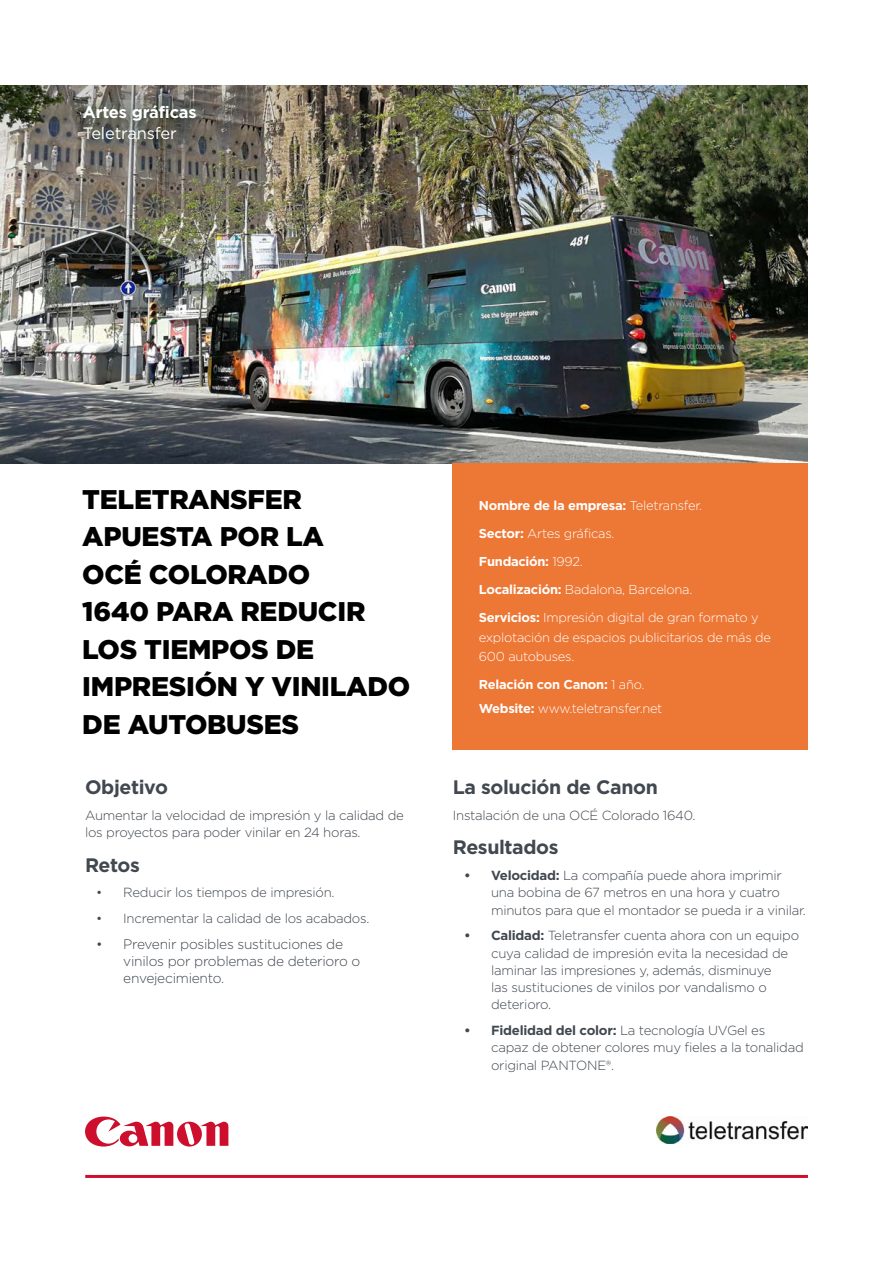
<style>
.page{position:relative;width:893px;height:1263px;background:#fff}
.page>*{position:absolute;margin:0;border:0;box-sizing:border-box;transform-origin:0 0}
.t1{font:900 27px/37.5px "Gotham";letter-spacing:-.01em;color:#000}
.t2{font:700 19.5px "Gotham";letter-spacing:-.02em;color:#41484f}
.t3{font:700 16.5px "Gotham";letter-spacing:-.01em;color:#fff}
.t4{font:16.5px "Gotham";letter-spacing:-.01em;color:#fff}
.t5{font:300 13.8px/17.2px "Gotham";letter-spacing:-.02em;color:#41484f}
.t6{font:300 13.2px/17.2px "Gotham";letter-spacing:-.02em;color:#41484f}
.t7{font:300 12.9px/28px "Gotham";letter-spacing:-.02em;color:#fff}
.t8{font:700 12.9px/24px "Gotham";letter-spacing:-.02em;color:#fff}
.s1{font-weight:700}
.s2{font-weight:300}
</style>
<div class="page">
<img style="left:0;top:85px;width:808px;height:378px">
<div style="left:453px;top:463px;width:355px;height:286px;background:#ed7735"></div>
<div style="left:73px;top:95px;width:134px;height:56px;background:#133a1e;opacity:.75"></div>
<svg style="left:85px;top:1116px;width:143px;height:30px"></svg>
<hr style="left:85px;top:1175px;width:723px;height:3px;background:#ce0e2d">
<img style="left:656px;top:1116px;width:152px;height:28px">
<p class="t3" style="left:83px;top:102px;width:115px">Artes gráficas</p>
<p class="t4" style="left:83px;top:123px;width:95px">Teletransfer</p>
<h1 class="t1" style="left:82px;top:480px;width:329px">TELETRANSFER<br>APUESTA POR LA<br>OCÉ COLORADO<br>1640 PARA REDUCIR<br>LOS TIEMPOS DE<br>IMPRESIÓN Y VINILADO<br>DE AUTOBUSES</h1>
<h2 class="t2" style="left:85px;top:774px;width:84px">Objetivo</h2>
<p class="t6" style="left:85px;top:806px;width:320px">Aumentar la velocidad de impresión y la calidad de los proyectos para poder vinilar en 24 horas.</p>
<h2 class="t2" style="left:85px;top:852px;width:56px">Retos</h2>
<p class="t6" style="left:96px;top:884px;width:240px">• Reducir los tiempos de impresión.</p>
<p class="t6" style="left:96px;top:909px;width:275px">• Incrementar la calidad de los acabados.</p>
<p class="t5" style="left:123px;top:935px;width:238px;text-indent:-27px">• Prevenir posibles sustituciones de vinilos por problemas de deterioro o envejecimiento.</p>
<p class="t7" style="left:479px;top:491px;width:281px"><span class="s1">Nombre de la empresa:</span> Teletransfer.<br><span class="s1">Sector:</span> Artes gráficas.<br><span class="s1">Fundación:</span> 1992.<br><span class="s1">Localización:</span> Badalona, Barcelona.<br><span class="s1">Servicios:</span> Impresión digital de gran formato y</p>
<p class="t7" style="left:479px;top:627px;width:294px;line-height:19.5px">explotación de espacios publicitarios de más de<br>600 autobuses.</p>
<p class="t8" style="left:479px;top:672px;width:185px">Relación con Canon: <span class="s2">1 año.<br></span>Website: <span class="s2">www.teletransfer.net</span></p>
<h2 class="t2" style="left:453px;top:774px;width:206px">La solución de Canon</h2>
<p class="t6" style="left:453px;top:806px;width:244px">Instalación de una OCÉ Colorado 1640.</p>
<h2 class="t2" style="left:453px;top:834px;width:107px">Resultados</h2>
<p class="t6" style="left:491px;top:866px;width:316px;text-indent:-27px"><span class="s1">• Velocidad:</span> La compañía puede ahora imprimir una bobina de 67 metros en una hora y cuatro minutos para que el montador se pueda ir a vinilar.</p>
<p class="t6" style="left:491px;top:927px;width:309px;text-indent:-27px"><span class="s1">• Calidad:</span> Teletransfer cuenta ahora con un equipo cuya calidad de impresión evita la necesidad de laminar las impresiones y, además, disminuye<br>las sustituciones de vinilos por vandalismo o deterioro.</p>
<p class="t6" style="left:491px;top:1021px;width:314px;text-indent:-27px"><span class="s1">• Fidelidad del color:</span> La tecnología UVGel es capaz de obtener colores muy fieles a la tonalidad original PANTONE®.</p>
</div>
